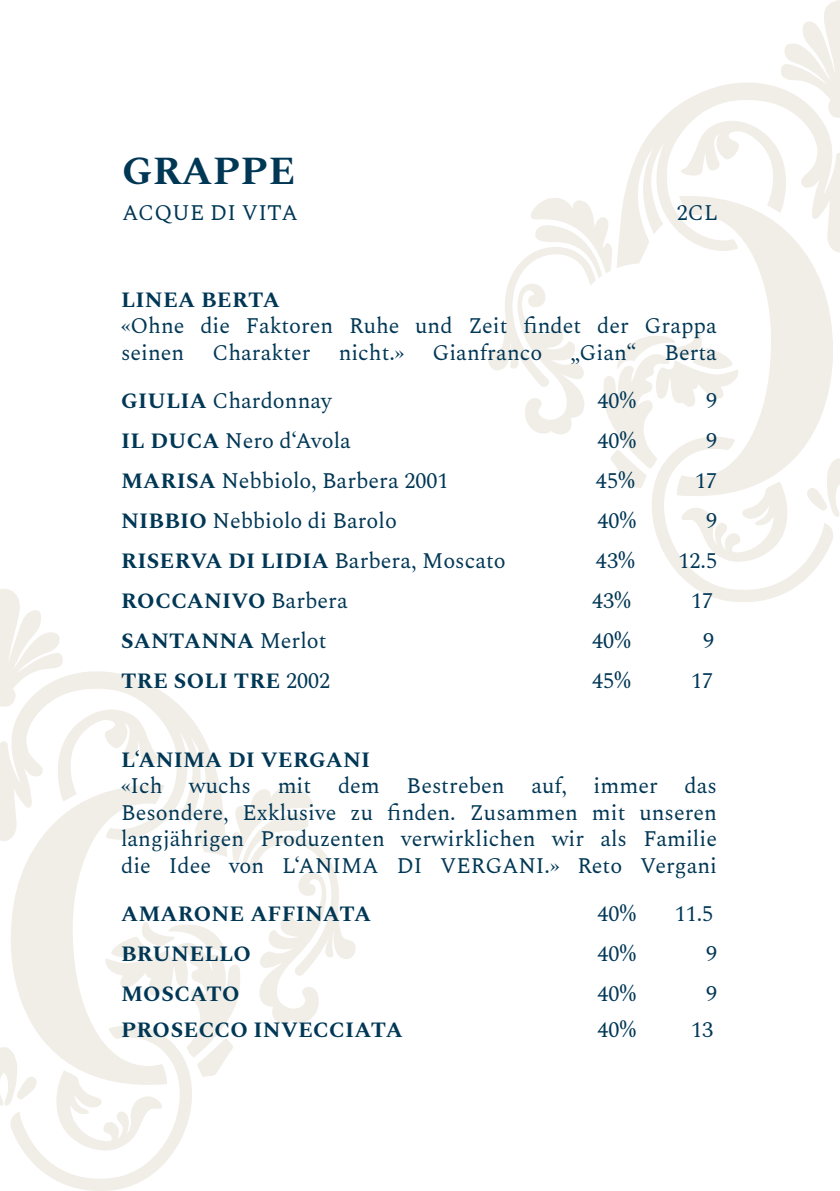
<style>
.page{position:relative;width:840px;height:1191px;background:#fff}
.page>*{position:absolute;margin:0;border:0;box-sizing:border-box;transform-origin:0 0}
.t1{font:700 40px "Spectral";letter-spacing:.01em;color:#003755}
.t2{font:22px/26.4px "Spectral";color:#003755}
.t3{font:700 22px "Spectral";letter-spacing:.01em;color:#003755}
.s1{font-weight:700}
.s2{font-weight:400}
</style>
<div class="page">
<svg style="left:0;top:589px;width:355px;height:602px"></svg>
<svg style="left:488px;top:0;width:351px;height:602px"></svg>
<p class="t1" style="left:122px;top:142px;width:175px">GRAPPE</p>
<p class="t2" style="left:122px;top:198px;width:177px">ACQUE DI VITA</p>
<p class="t2" style="left:676px;top:198px;width:43px">2CL</p>
<p class="t3" style="left:121px;top:284px;width:160px">LINEA BERTA</p>
<p class="t2" style="left:121px;top:311px;width:597px">«Ohne die Faktoren Ruhe und Zeit findet der Grappa seinen</p>
<p class="t2" style="left:212px;top:337px;width:100px">Charakter</p>
<p class="t2" style="left:338px;top:337px;width:67px">nicht.»</p>
<p class="t2" style="left:432px;top:337px;width:111px">Gianfranco</p>
<p class="t2" style="left:570px;top:337px;width:67px">„Gian“</p>
<p class="t2" style="left:664px;top:337px;width:54px">Berta</p>
<p class="t2" style="left:121px;top:385px;width:212px"><span class="s1">GIULIA</span> Chardonnay</p>
<p class="t2" style="left:597px;top:385px;width:40px">40%</p>
<p class="t2" style="left:705px;top:385px;width:12px">9</p>
<p class="t2" style="left:121px;top:425px;width:231px"><span class="s1">IL DUCA</span> Nero d‘Avola</p>
<p class="t2" style="left:597px;top:425px;width:40px">40%</p>
<p class="t2" style="left:705px;top:425px;width:12px">9</p>
<p class="t2" style="left:121px;top:465px;width:329px"><span class="s1">MARISA</span> Nebbiolo, Barbera 2001</p>
<p class="t2" style="left:595px;top:465px;width:40px">45%</p>
<p class="t2" style="left:694px;top:465px;width:23px">17</p>
<p class="t2" style="left:121px;top:505px;width:277px"><span class="s1">NIBBIO</span> Nebbiolo di Barolo</p>
<p class="t2" style="left:597px;top:505px;width:40px">40%</p>
<p class="t2" style="left:705px;top:505px;width:12px">9</p>
<p class="t2" style="left:121px;top:545px;width:386px"><span class="s1">RISERVA DI LIDIA</span> Barbera, Moscato</p>
<p class="t2" style="left:595px;top:545px;width:40px">43%</p>
<p class="t2" style="left:678px;top:545px;width:40px">12.5</p>
<p class="t3" style="left:121px;top:584px;width:228px">ROCCANIVO <span class="s2">Barbera</span></p>
<p class="t2" style="left:591px;top:585px;width:40px">43%</p>
<p class="t2" style="left:690px;top:585px;width:23px">17</p>
<p class="t3" style="left:121px;top:624px;width:207px">SANTANNA <span class="s2">Merlot</span></p>
<p class="t2" style="left:591px;top:625px;width:40px">40%</p>
<p class="t2" style="left:702px;top:625px;width:12px">9</p>
<p class="t3" style="left:121px;top:664px;width:210px">TRE SOLI TRE <span class="s2">2002</span></p>
<p class="t2" style="left:591px;top:665px;width:40px">45%</p>
<p class="t2" style="left:690px;top:665px;width:23px">17</p>
<p class="t3" style="left:121px;top:744px;width:250px">L‘ANIMA DI VERGANI</p>
<p class="t2" style="left:121px;top:771px;width:597px;text-align:justify">«Ich wuchs mit dem Bestreben auf, immer das Besondere, Exklusive zu finden. Zusammen mit unseren langjährigen Produzenten verwirklichen wir als Familie die Idee von L‘ANIMA DI VERGANI.» Reto Vergani</p>
<p class="t3" style="left:121px;top:897px;width:251px">AMARONE AFFINATA</p>
<p class="t2" style="left:597px;top:898px;width:40px">40%</p>
<p class="t2" style="left:674px;top:898px;width:40px">11.5</p>
<p class="t3" style="left:121px;top:937px;width:131px">BRUNELLO</p>
<p class="t2" style="left:597px;top:938px;width:40px">40%</p>
<p class="t2" style="left:705px;top:938px;width:12px">9</p>
<p class="t3" style="left:121px;top:977px;width:120px">MOSCATO</p>
<p class="t2" style="left:597px;top:978px;width:40px">40%</p>
<p class="t2" style="left:705px;top:978px;width:12px">9</p>
<p class="t3" style="left:121px;top:1013px;width:283px">PROSECCO INVECCIATA</p>
<p class="t2" style="left:597px;top:1014px;width:40px">40%</p>
<p class="t2" style="left:690px;top:1014px;width:23px">13</p>
</div>
